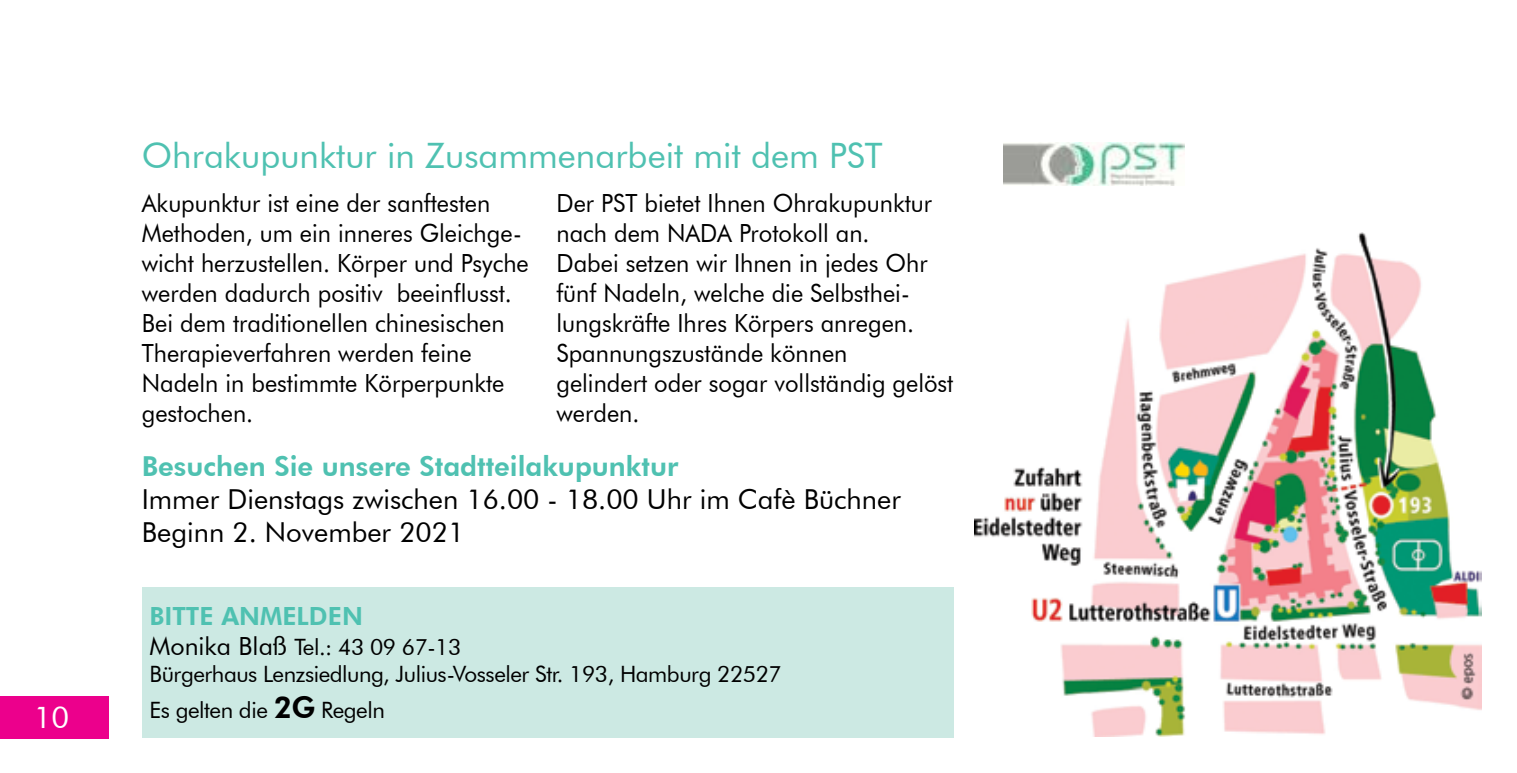
<style>
.page{position:relative;width:1517px;height:773px;background:#fff}
.page>*{position:absolute;margin:0;border:0;box-sizing:border-box;transform-origin:0 0}
.t1{font:35px "Futura BT";color:#4fc1b1}
.t2{font:30px "Futura BT";color:#fff}
.t3{font:27.5px/33px "Futura BT";color:#000}
.t4{font:800 27.5px "Futura BT";color:#4fc1b1}
.t5{font:25px/30px "Futura BT";color:#000;scale:.95 1}
.t6{font:800 25px "Futura BT";color:#4fc1b1}
.t7{font:22.5px/27px "Futura BT";letter-spacing:-.02em;color:#000}
.s1{font-size:25px}
.s2{font-weight:800;font-size:30px}
</style>
<div class="page">
<div style="left:0;top:695px;width:108px;height:43px;background:#ec008c"></div>
<img style="left:974px;top:233px;width:507px;height:503px">
<div style="left:142px;top:586px;width:811px;height:151px;background:#cce9e3"></div>
<img style="left:1003px;top:142px;width:181px;height:43px">
<p class="t2" style="left:34px;top:699px;width:37px">10</p>
<h1 class="t1" style="left:142px;top:135px;width:742px">Ohrakupunktur in Zusammenarbeit mit dem PST</h1>
<p class="t5" style="left:142px;top:188px;width:409px">Akupunktur ist eine der sanftesten Methoden, um ein inneres Gleichge&shy;wicht herzustellen. Körper und Psyche werden dadurch positiv beeinflusst.<br>Bei dem traditionellen chinesischen Therapieverfahren werden feine Nadeln in bestimmte Körperpunkte gestochen.</p>
<p class="t5" style="left:556px;top:188px;width:419px">Der PST bietet Ihnen Ohrakupunktur nach dem NADA Protokoll an.<br>Dabei setzen wir Ihnen in jedes Ohr fünf Nadeln, welche die Selbsthei&shy;lungskräfte Ihres Körpers anregen.<br>Spannungszustände können<br>gelindert oder sogar vollständig gelöst werden.</p>
<p class="t4" style="left:142px;top:449px;width:538px">Besuchen Sie unsere Stadtteilakupunktur</p>
<p class="t3" style="left:142px;top:482px;width:761px">Immer Dienstags zwischen 16.00 - 18.00 Uhr im Cafè Büchner<br>Beginn 2. November 2021</p>
<p class="t6" style="left:149px;top:600px;width:215px">BITTE ANMELDEN</p>
<p class="t7" style="left:149px;top:633px;width:634px"><span class="s1">Monika Blaß</span> Tel.: 43 09 67-13<br>Bürgerhaus Lenzsiedlung, Julius-Vosseler Str. 193, Hamburg 22527</p>
<p class="t7" style="left:149px;top:696px;width:237px">Es gelten die <span class="s2">2G</span> Regeln</p>
</div>
